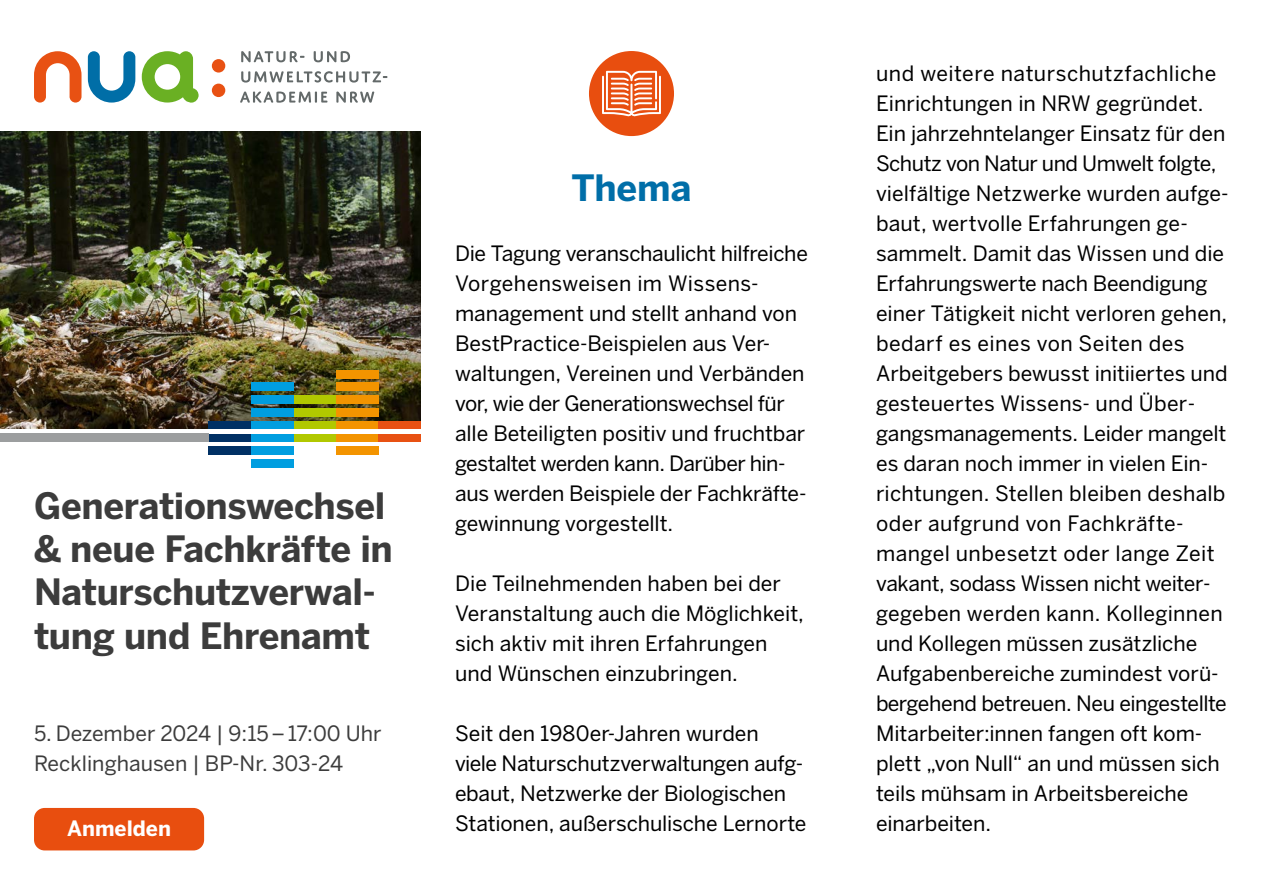
<style>
.page{position:relative;width:1263px;height:893px;background:#fff}
.page>*{position:absolute;margin:0;border:0;box-sizing:border-box;transform-origin:0 0}
.t1{font:700 36px/43.2px "Benton Sans";letter-spacing:-.01em;color:#3c3c3c}
.t2{font:700 36px "Benton Sans";letter-spacing:-.005em;color:#006ea8}
.t3{font:21px/30px "Benton Sans";color:#000}
.t4{font:21px/30px "Benton Sans";color:#3c3c3c}
.t5{font:700 21px "Benton Sans";color:#fff}
</style>
<div class="page">
<img style="left:0;top:132px;width:421px;height:297px">
<div style="left:34px;top:808px;width:170px;height:42px;background:#e84e0f;border-radius:11px"></div>
<div style="left:293px;top:408px;width:43px;height:9px;background:#b1c800"></div>
<div style="left:293px;top:421px;width:43px;height:8px;background:#b1c800"></div>
<div style="left:293px;top:434px;width:43px;height:8px;background:#b1c800"></div>
<div style="left:293px;top:395px;width:43px;height:9px;background:#b1c800"></div>
<div style="left:336px;top:370px;width:42px;height:8px;background:#f39400"></div>
<div style="left:336px;top:446px;width:42px;height:9px;background:#f39400"></div>
<div style="left:336px;top:434px;width:42px;height:8px;background:#f39400"></div>
<div style="left:336px;top:421px;width:42px;height:8px;background:#f39400"></div>
<div style="left:336px;top:408px;width:42px;height:9px;background:#f39400"></div>
<div style="left:336px;top:395px;width:42px;height:9px;background:#f39400"></div>
<div style="left:336px;top:383px;width:42px;height:8px;background:#f39400"></div>
<div style="left:378px;top:421px;width:43px;height:8px;background:#e85113"></div>
<div style="left:378px;top:434px;width:43px;height:8px;background:#e85113"></div>
<div style="left:251px;top:459px;width:42px;height:9px;background:#009ee0"></div>
<div style="left:251px;top:446px;width:42px;height:9px;background:#009ee0"></div>
<div style="left:251px;top:434px;width:42px;height:8px;background:#009ee0"></div>
<div style="left:251px;top:421px;width:42px;height:8px;background:#009ee0"></div>
<div style="left:251px;top:408px;width:42px;height:9px;background:#009ee0"></div>
<div style="left:251px;top:395px;width:42px;height:9px;background:#009ee0"></div>
<div style="left:251px;top:383px;width:42px;height:8px;background:#009ee0"></div>
<div style="left:208px;top:434px;width:43px;height:8px;background:#003064"></div>
<div style="left:208px;top:446px;width:43px;height:9px;background:#003064"></div>
<div style="left:208px;top:421px;width:43px;height:8px;background:#003064"></div>
<div style="left:0;top:434px;width:208px;height:8px;background:#9c9e9f"></div>
<svg style="left:241px;top:51px;width:63px;height:11px"></svg>
<svg style="left:314px;top:51px;width:36px;height:11px"></svg>
<svg style="left:241px;top:71px;width:146px;height:12px"></svg>
<svg style="left:240px;top:92px;width:87px;height:11px"></svg>
<svg style="left:336px;top:92px;width:38px;height:11px"></svg>
<svg style="left:34px;top:51px;width:48px;height:52px"></svg>
<svg style="left:88px;top:51px;width:47px;height:52px"></svg>
<div style="left:212px;top:84px;width:13px;height:13px;background:#e85113;border-radius:50%"></div>
<div style="left:212px;top:59px;width:13px;height:14px;background:#e85113;border-radius:50%"></div>
<svg style="left:142px;top:51px;width:57px;height:52px"></svg>
<div style="left:589px;top:51px;width:85px;height:85px;background:#e84e0f;border-radius:50%"></div>
<svg style="left:602px;top:71px;width:59px;height:45px"></svg>
<h1 class="t1" style="left:34px;top:484px;width:360px">Generationswechsel &amp; neue Fachkräfte in<br>Naturschutzverwal&shy;tung und Ehrenamt</h1>
<p class="t4" style="left:34px;top:718px;width:349px">5. Dezember 2024 | 9:15–17:00 Uhr<br>Recklinghausen | BP-Nr. 303-24</p>
<p class="t5" style="left:67px;top:816px;width:106px">Anmelden</p>
<h1 class="t2" style="left:571px;top:166px;width:122px">Thema</h1>
<p class="t3" style="left:455px;top:238px;width:354px">Die Tagung veranschaulicht hilfreiche Vorgehensweisen im Wissens&shy;management und stellt anhand von BestPractice-Beispielen aus Ve r&shy;waltungen, Vereinen und Verbänden vor, wie der Generationswechsel für alle Beteiligten positiv und fruchtbar gestaltet werden kann. Darüber hin&shy;aus werden Beispiele der Fachkräfte - gewinnung vorgestellt.</p>
<p class="t3" style="left:455px;top:568px;width:350px">Die Teilnehmenden haben bei der<br>Veranstaltung auch die Möglichkeit, sich aktiv mit ihren Erfahrungen und Wünschen einzubringen.</p>
<p class="t3" style="left:455px;top:718px;width:353px">Seit den 1980er-Jahren wurden<br>viele Naturschutzverwaltungen aufg&shy;ebaut, Netzwerke der Biologischen Stationen, außerschulische Lernorte</p>
<p class="t3" style="left:876px;top:58px;width:354px">und weitere naturschutzfachliche Einrichtungen in NRW gegründet.<br>Ein jahrzehntelanger Einsatz für den Schutz von Natur und Umwelt folgte, vielfältige Netzwerke wurden aufge&shy;baut, wertvolle Erfahrungen ge - sammelt. Damit das Wissen und die Erfahrungswerte nach Beendigung einer Tätigkeit nicht verloren gehen, bedarf es eines von Seiten des Arbeitgebers bewusst initiiertes und gesteuertes Wissens- und Über&shy;gangsmanagements. Leider mangelt es daran noch immer in vielen Ein&shy;richtungen. Stellen bleiben deshalb oder aufgrund von Fachkräfte&shy;mangel unbesetzt oder lange Zeit vakant, sodass Wissen nicht weiter&shy;gegeben werden kann. Kolleginnen und Kollegen müssen zusätzliche Aufgabenbereiche zumindest vorü&shy;bergehend betreuen. Neu eingestellte Mitarbeiter:innen fangen oft kom&shy;plett „von Null“ an und müssen sich teils mühsam in Arbeitsbereiche einarbeiten.</p>
</div>
